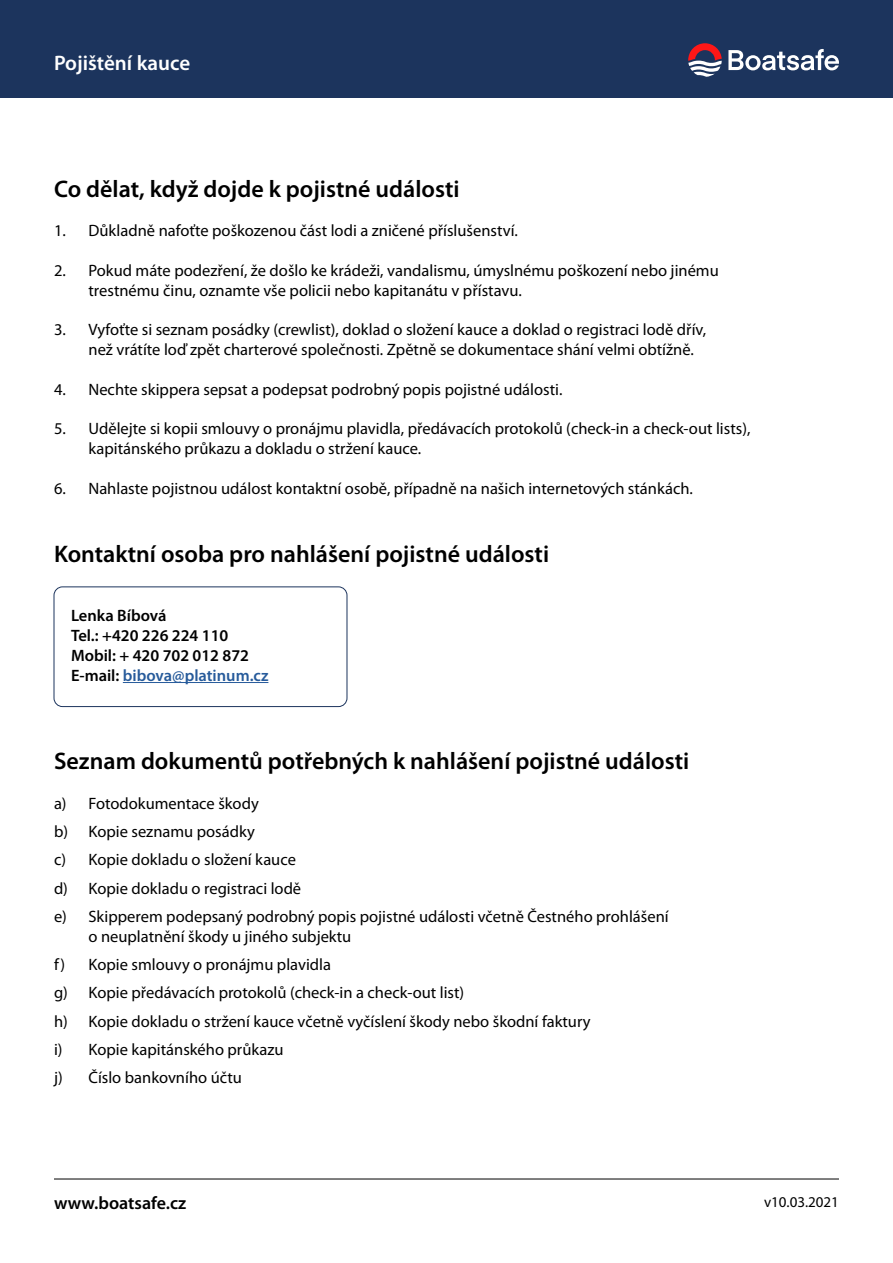
<style>
.page{position:relative;width:893px;height:1263px;background:#fff}
.page>*{position:absolute;margin:0;border:0;box-sizing:border-box;transform-origin:0 0}
.t1{font:600 24px "Myriad Pro";color:#000}
.t2{font:600 21px "Myriad Pro";color:#fff}
.t3{font:600 18px "Myriad Pro";color:#000}
.t4{font:16.5px/28.3px "Myriad Pro";color:#000}
.t5{font:600 16.5px/19.8px "Myriad Pro";color:#000}
.t6{font:15px "Myriad Pro";color:#000}
.s1{color:#275b9b}
</style>
<div class="page">
<div style="left:0;top:0;width:893px;height:98px;background:#1c345d"></div>
<hr style="left:123px;top:682px;width:145px;height:1px;background:#275b9b">
<svg style="left:728px;top:49px;width:111px;height:22px"></svg>
<svg style="left:688px;top:43px;width:34px;height:34px"></svg>
<div style="left:54px;top:586px;width:293px;height:121px;border:1px solid #1c345d;border-radius:9px"></div>
<hr style="left:54px;top:1178px;width:785px;height:1px;background:#000">
<p class="t2" style="left:54px;top:50px;width:138px">Pojištění kauce</p>
<h1 class="t1" style="left:54px;top:173px;width:407px">Co dělat, když dojde k pojistné události</h1>
<p class="t4" style="left:54px;top:216px;width:465px">1. Důkladně nafoťte poškozenou část lodi a zničené příslušenství.</p>
<p class="t4" style="left:89px;top:260px;width:632px;line-height:19.8px;text-indent:-35px">2. Pokud máte podezření, že došlo ke krádeži, vandalismu, úmyslnému poškození nebo jinému trestnému činu, oznamte vše policii nebo kapitanátu v přístavu.</p>
<p class="t4" style="left:89px;top:319px;width:619px;line-height:19.8px;text-indent:-35px">3. Vyfoťte si seznam posádky (crewlist), doklad o složení kauce a doklad o registraci lodě dřív, než vrátíte loď zpět charterové společnosti. Zpětně se dokumentace shání velmi obtížně.</p>
<p class="t4" style="left:54px;top:375px;width:510px">4. Nechte skippera sepsat a podepsat podrobný popis pojistné události.</p>
<p class="t4" style="left:89px;top:418px;width:663px;line-height:19.8px;text-indent:-35px">5. Udělejte si kopii smlouvy o pronájmu plavidla, předávacích protokolů (check-in a check-out lists), kapitánského průkazu a dokladu o stržení kauce.</p>
<p class="t4" style="left:54px;top:474px;width:640px">6. Nahlaste pojistnou událost kontaktní osobě, případně na našich internetových stánkách.</p>
<h1 class="t1" style="left:54px;top:539px;width:497px">Kontaktní osoba pro nahlášení pojistné události</h1>
<p class="t5" style="left:71px;top:606px;width:199px">Lenka Bíbová<br>Tel.: +420 226 224 110<br>Mobil: + 420 702 012 872<br>E-mail: <span class="s1">bibova@platinum.cz</span></p>
<h1 class="t1" style="left:54px;top:746px;width:637px">Seznam dokumentů potřebných k nahlášení pojistné události</h1>
<p class="t4" style="left:54px;top:789px;width:616px">a) Fotodokumentace škody<br>b) Kopie seznamu posádky<br>c) Kopie dokladu o složení kauce<br>d) Kopie dokladu o registraci lodě<br>e) Skipperem podepsaný podrobný popis pojistné události včetně Čestného prohlášení</p>
<p class="t4" style="left:54px;top:922px;width:538px;text-indent:35px">o neuplatnění škody u jiného subjektu<br>f) Kopie smlouvy o pronájmu plavidla<br>g) Kopie předávacích protokolů (check-in a check-out list)<br>h) Kopie dokladu o stržení kauce včetně vyčíslení škody nebo škodní faktury i) Kopie kapitánského průkazu<br>j) Číslo bankovního účtu</p>
<p class="t3" style="left:54px;top:1191px;width:134px">www.boatsafe.cz</p>
<p class="t6" style="left:764px;top:1192px;width:76px">v10.03.2021</p>
</div>
